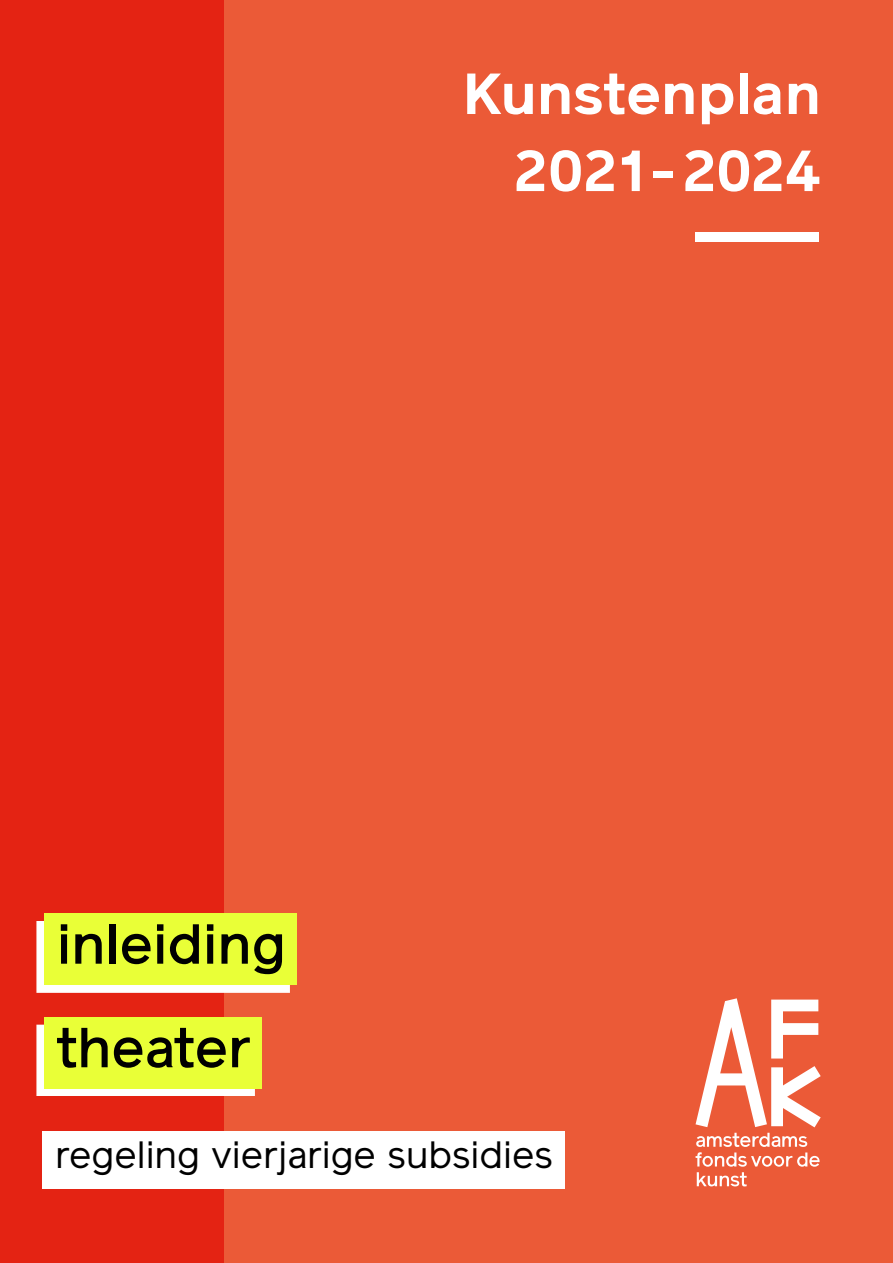
<style>
.page{position:relative;width:893px;height:1263px;background:#eb5a37}
.page>*{position:absolute;margin:0;border:0;box-sizing:border-box;transform-origin:0 0}
.Subkop{font:700 57px "Reader";letter-spacing:.015em;color:#fff}
.Balk_geel{font:500 55.5px "Reader";letter-spacing:.015em;color:#000}
.Balk_wit_regelingsna{font:37.5px "Reader";letter-spacing:.015em;color:#000}
</style>
<div class="page">
<div style="left:0;top:0;width:223px;height:1263px;background:#e42313"></div>
<div style="left:696px;top:232px;width:123px;height:9px;background:#fff"></div>
<div style="left:43px;top:1131px;width:522px;height:58px;background:#fff"></div>
<div style="left:37px;top:1025px;width:218px;height:71px;background:#fff"></div>
<div style="left:44px;top:1017px;width:218px;height:71px;background:#e9ff37"></div>
<div style="left:37px;top:921px;width:253px;height:72px;background:#fff"></div>
<div style="left:44px;top:913px;width:253px;height:72px;background:#e9ff37"></div>
<svg style="left:695px;top:998px;width:126px;height:129px"></svg>
<svg style="left:695px;top:1133px;width:125px;height:53px"></svg>
<p class="Subkop" style="left:463px;top:60px;width:359px">Kunstenplan</p>
<p class="Subkop" style="left:514px;top:138px;width:307px">2021-2024</p>
<p class="Balk_geel" style="left:57px;top:911px;width:230px">inleiding</p>
<p class="Balk_geel" style="left:57px;top:1015px;width:195px">theater</p>
<p class="Balk_wit_regelingsna" style="left:56px;top:1132px;width:499px">regeling vierjarige subsidies</p>
</div>
